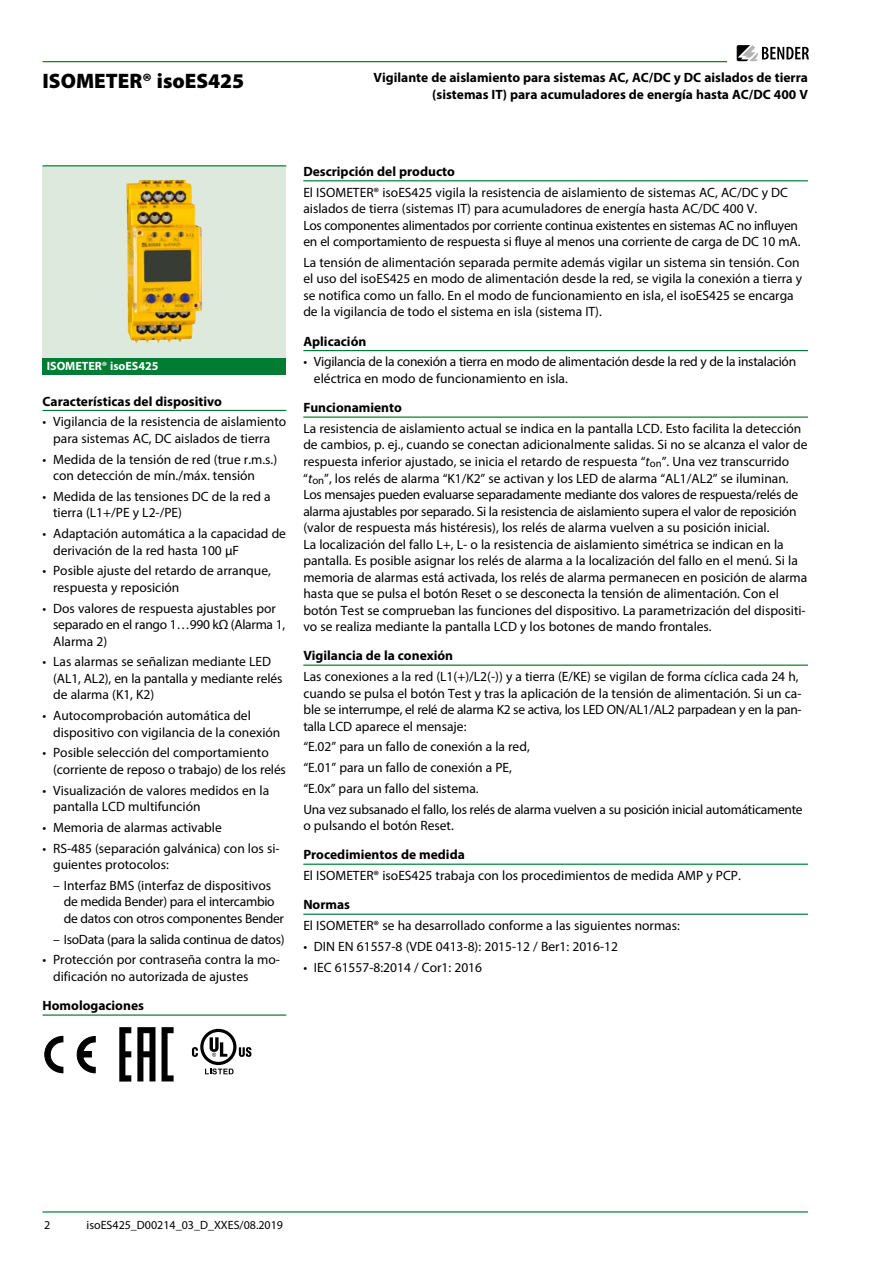
<style>
.page{position:relative;width:893px;height:1263px;background:#fff}
.page>*{position:absolute;margin:0;border:0;box-sizing:border-box;transform-origin:0 0}
.t1{font:900 21px "Myriad Pro";color:#000}
.t2{font:13.5px/16.5px "Myriad Pro";color:#000}
.t3{font:13.5px/16.5px "Myriad Pro";letter-spacing:-.02em;color:#000}
.t4{font:700 13.5px/16.5px "Myriad Pro";color:#000;text-align:right}
.t5{font:12px "Myriad Pro";color:#000}
.t6{font:700 12px "Myriad Pro";color:#fff}
.s1{font-style:italic}
</style>
<div class="page">
<hr style="left:43px;top:61px;width:684px;height:1px;background:#007d32">
<hr style="left:43px;top:1211px;width:765px;height:1px;background:#007d32">
<svg style="left:737px;top:45px;width:72px;height:16px"></svg>
<div style="left:43px;top:357px;width:243px;height:17px;background:#007d32"></div>
<div style="left:43px;top:166px;width:243px;height:191px;background:#dce9dc"></div>
<img style="left:126px;top:180px;width:76px;height:163px">
<hr style="left:43px;top:165px;width:243px;height:1px;background:#007d32">
<hr style="left:43px;top:410px;width:243px;height:1px;background:#007d32">
<hr style="left:43px;top:1014px;width:243px;height:2px;background:#007d32">
<svg style="left:45px;top:1036px;width:18px;height:37px"></svg>
<svg style="left:77px;top:1036px;width:19px;height:37px"></svg>
<svg style="left:119px;top:1027px;width:12px;height:54px"></svg>
<svg style="left:162px;top:1027px;width:12px;height:54px"></svg>
<svg style="left:137px;top:1027px;width:18px;height:54px"></svg>
<div style="left:200px;top:1029px;width:36px;height:36px;border:3px solid #000;border-radius:50%"></div>
<svg style="left:239px;top:1047px;width:12px;height:10px"></svg>
<svg style="left:192px;top:1047px;width:6px;height:10px"></svg>
<svg style="left:209px;top:1037px;width:18px;height:20px"></svg>
<svg style="left:205px;top:1068px;width:29px;height:6px"></svg>
<hr style="left:303px;top:180px;width:505px;height:1px;background:#007d32">
<hr style="left:303px;top:350px;width:505px;height:1px;background:#007d32">
<hr style="left:303px;top:416px;width:505px;height:2px;background:#007d32">
<hr style="left:303px;top:664px;width:505px;height:2px;background:#007d32">
<hr style="left:303px;top:863px;width:505px;height:2px;background:#007d32">
<hr style="left:303px;top:914px;width:505px;height:1px;background:#007d32">
<h1 class="t1" style="left:43px;top:69px;width:203px">ISOMETER® isoES425</h1>
<p class="t4" style="left:374px;top:69px;width:436px">Vigilante de aislamiento para sistemas AC, AC/DC y DC aislados de tierra (sistemas IT) para acumuladores de energía hasta AC/DC 400 V</p>
<p class="t6" style="left:47px;top:358px;width:113px">ISOMETER® isoES425</p>
<p class="t4" style="left:43px;top:392px;width:181px">Características del dispositivo</p>
<p class="t2" style="left:43px;top:413px;width:245px;text-align:center">• Vigilancia de la resistencia de aislamiento para sistemas AC, DC aislados de tierra</p>
<p class="t2" style="left:53px;top:451px;width:226px;text-indent:-11px">• Medida de la tensión de red (true r.m.s.) con detección de mín./máx. tensión</p>
<p class="t2" style="left:53px;top:488px;width:219px;text-indent:-11px">• Medida de las tensiones DC de la red a tierra (L1+/PE y L2-/PE)</p>
<p class="t2" style="left:53px;top:525px;width:234px;text-indent:-11px">• Adaptación automática a la capacidad de derivación de la red hasta 100 μF</p>
<p class="t2" style="left:53px;top:562px;width:219px;text-indent:-11px">• Posible ajuste del retardo de arranque, respuesta y reposición</p>
<p class="t2" style="left:53px;top:600px;width:234px;text-indent:-11px">• Dos valores de respuesta ajustables por separado en el rango 1…990 kΩ (Alarma 1,<br>Alarma 2)</p>
<p class="t2" style="left:53px;top:653px;width:231px;text-indent:-11px">• Las alarmas se señalizan mediante LED (AL1, AL2), en la pantalla y mediante relés de alarma (K1, K2)</p>
<p class="t2" style="left:53px;top:707px;width:229px;text-indent:-11px">• Autocomprobación automática del dispositivo con vigilancia de la conexión</p>
<p class="t2" style="left:53px;top:744px;width:234px;text-indent:-11px">• Posible selección del comportamiento (corriente de reposo o trabajo) de los relés</p>
<p class="t2" style="left:53px;top:782px;width:218px;text-indent:-11px">• Visualización de valores medidos en la pantalla LCD multifunción</p>
<p class="t2" style="left:43px;top:819px;width:181px">• Memoria de alarmas activable</p>
<p class="t2" style="left:53px;top:840px;width:228px;text-indent:-11px">• RS-485 (separación galvánica) con los si&shy;guientes protocolos:</p>
<p class="t3" style="left:64px;top:877px;width:222px;text-indent:-11px">– Interfaz BMS (interfaz de dispositivos de medida Bender) para el intercambio de datos con otros componentes Bender</p>
<p class="t3" style="left:53px;top:931px;width:233px">– IsoData (para la salida continua de datos)</p>
<p class="t2" style="left:53px;top:951px;width:228px;text-indent:-11px">• Protección por contraseña contra la mo&shy;dificación no autorizada de ajustes</p>
<p class="t4" style="left:43px;top:997px;width:103px">Homologaciones</p>
<p class="t4" style="left:303px;top:163px;width:153px">Descripción del producto</p>
<p class="t2" style="left:303px;top:184px;width:499px">El ISOMETER® isoES425 vigila la resistencia de aislamiento de sistemas AC, AC/DC y DC aislados de tierra (sistemas IT) para acumuladores de energía hasta AC/DC 400 V.<br>Los componentes alimentados por corriente continua existentes en sistemas AC no influyen en el comportamiento de respuesta si fluye al menos una corriente de carga de DC 10 mA.</p>
<p class="t2" style="left:303px;top:254px;width:500px">La tensión de alimentación separada permite además vigilar un sistema sin tensión. Con el uso del isoES425 en modo de alimentación desde la red, se vigila la conexión a tierra y se notifica como un fallo. En el modo de funcionamiento en isla, el isoES425 se encarga de la vigilancia de todo el sistema en isla (sistema IT).</p>
<p class="t4" style="left:303px;top:332px;width:65px">Aplicación</p>
<p class="t3" style="left:314px;top:353px;width:484px;text-indent:-11px">• Vigilancia de la conexión a tierra en modo de alimentación desde la red y de la instalación eléctrica en modo de funcionamiento en isla.</p>
<p class="t4" style="left:303px;top:399px;width:100px">Funcionamiento</p>
<p class="t2" style="left:303px;top:420px;width:506px">La resistencia de aislamiento actual se indica en la pantalla LCD. Esto facilita la detección de cambios, p. ej., cuando se conectan adicionalmente salidas. Si no se alcanza el valor de respuesta inferior ajustado, se inicia el retardo de respuesta “<span class="s1">t</span><sub>on</sub>”. Una vez transcurrido “<span class="s1">t</span><sub>on</sub>”, los relés de alarma “K1/K2” se activan y los LED de alarma “AL1/AL2” se iluminan.<br>Los mensajes pueden evaluarse separadamente mediante dos valores de respuesta/relés de alarma ajustables por separado. Si la resistencia de aislamiento supera el valor de reposición (valor de respuesta más histéresis), los relés de alarma vuelven a su posición inicial.<br>La localización del fallo L+, L- o la resistencia de aislamiento simétrica se indican en la pantalla. Es posible asignar los relés de alarma a la localización del fallo en el menú. Si la memoria de alarmas está activada, los relés de alarma permanecen en posición de alarma hasta que se pulsa el botón Reset o se desconecta la tensión de alimentación. Con el botón Test se comprueban las funciones del dispositivo. La parametrización del dispositi&shy;vo se realiza mediante la pantalla LCD y los botones de mando frontales.</p>
<p class="t4" style="left:303px;top:647px;width:151px">Vigilancia de la conexión</p>
<p class="t2" style="left:303px;top:668px;width:500px">Las conexiones a la red (L1(+)/L2(-)) y a tierra (E/KE) se vigilan de forma cíclica cada 24 h, cuando se pulsa el botón Test y tras la aplicación de la tensión de alimentación. Si un ca&shy;ble se interrumpe, el relé de alarma K2 se activa, los LED ON/AL1/AL2 parpadean y en la pan&shy;talla LCD aparece el mensaje:</p>
<p class="t3" style="left:303px;top:736px;width:501px;line-height:20.7px">“E.02” para un fallo de conexión a la red,<br>“E.01” para un fallo de conexión a PE,<br>“E.0x” para un fallo del sistema.<br>Una vez subsanado el fallo, los relés de alarma vuelven a su posición inicial automáticamente</p>
<p class="t2" style="left:303px;top:817px;width:152px">o pulsando el botón Reset.</p>
<p class="t4" style="left:303px;top:846px;width:163px">Procedimientos de medida</p>
<p class="t2" style="left:303px;top:867px;width:439px">El ISOMETER® isoES425 trabaja con los procedimientos de medida AMP y PCP.</p>
<p class="t4" style="left:303px;top:896px;width:48px">Normas</p>
<p class="t2" style="left:303px;top:917px;width:378px">El ISOMETER® se ha desarrollado conforme a las siguientes normas:</p>
<p class="t2" style="left:303px;top:938px;width:316px">• DIN EN 61557-8 (VDE 0413-8): 2015-12 / Ber1: 2016-12</p>
<p class="t2" style="left:303px;top:958px;width:180px">• IEC 61557-8:2014 / Cor1: 2016</p>
<p class="t5" style="left:44px;top:1217px;width:8px">2</p>
<p class="t5" style="left:87px;top:1217px;width:198px">isoES425_D00214_03_D_XXES/08.2019</p>
</div>
